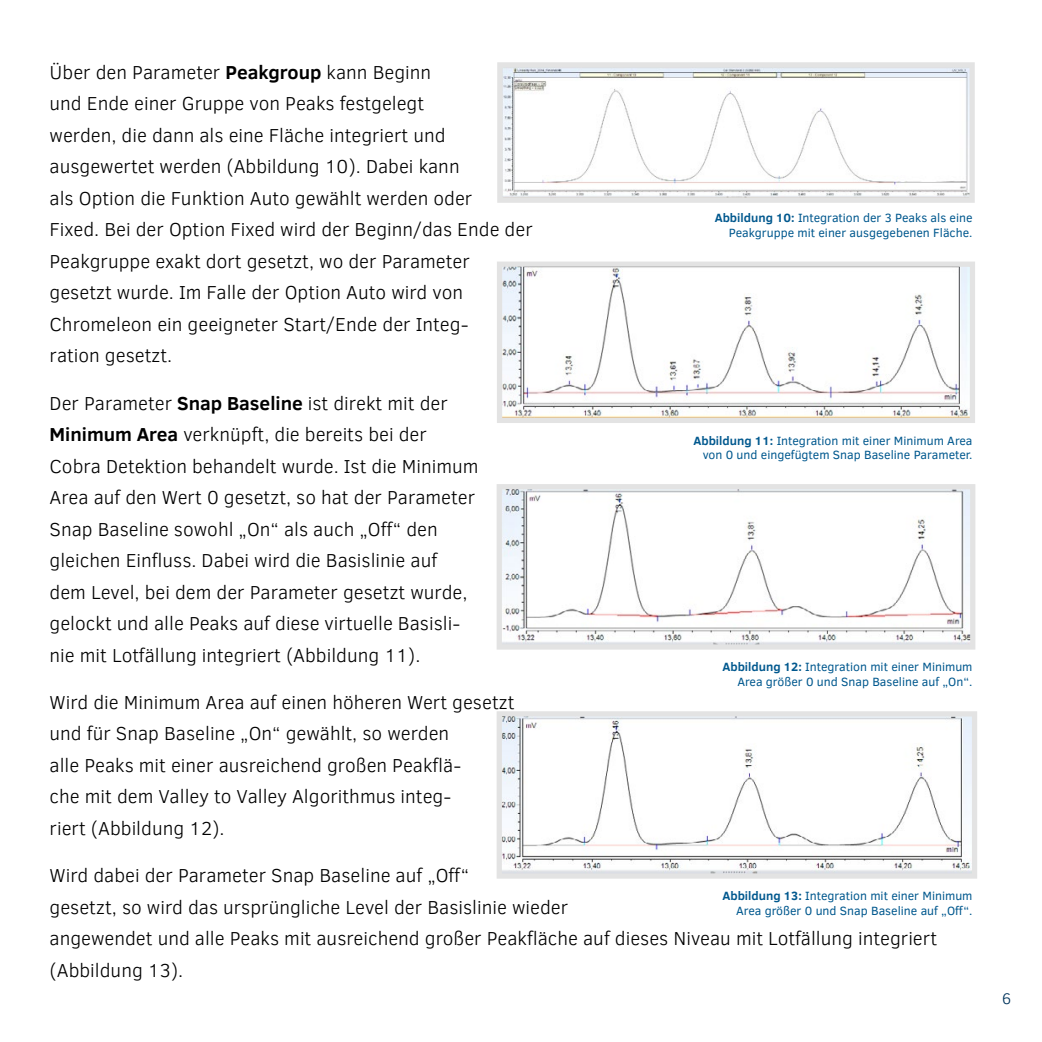
<style>
.page{position:relative;width:1042px;height:1042px;background:#fff}
.page>*{position:absolute;margin:0;border:0;box-sizing:border-box;transform-origin:0 0}
.t1{font:300 19.25px/31.5px "Clear Sans";color:#000}
.t2{font:300 15.75px "Clear Sans";color:#00345c}
.t3{font:12.25px/14.7px "Clear Sans";color:#00588e;text-align:right}
.s1{font-weight:700}
</style>
<div class="page">
<svg style="left:497px;top:62px;width:478px;height:141px"></svg>
<svg style="left:497px;top:261px;width:478px;height:162px"></svg>
<svg style="left:496px;top:484px;width:480px;height:166px"></svg>
<svg style="left:496px;top:711px;width:481px;height:168px"></svg>
<p class="t1" style="left:50px;top:56px;width:485px">Über den Parameter <span class="s1">Peakgroup</span> kann Beginn<br>und Ende einer Gruppe von Peaks festgelegt<br>werden, die dann als eine Fläche integriert und ausgewertet werden (Abbildung 10). Dabei kann<br>als Option die Funktion Auto gewählt werden oder<br>Fixed. Bei der Option Fixed wird der Beginn/das Ende der Peakgruppe exakt dort gesetzt, wo der Parameter gesetzt wurde. Im Falle der Option Auto wird von Chromeleon ein geeigneter Start/Ende der Integ-<br>ration gesetzt.</p>
<p class="t1" style="left:50px;top:387px;width:430px">Der Parameter <span class="s1">Snap Baseline</span> ist direkt mit der <span class="s1">Minimum Area</span> verknüpft, die bereits bei der Cobra Detektion behandelt wurde. Ist die Minimum Area auf den Wert 0 gesetzt, so hat der Parameter Snap Baseline sowohl „On“ als auch „Off“ den gleichen Einfluss. Dabei wird die Basislinie auf<br>dem Level, bei dem der Parameter gesetzt wurde, gelockt und alle Peaks auf diese virtuelle Basisli&shy;nie mit Lotfällung integriert (Abbildung 11).</p>
<p class="t1" style="left:50px;top:686px;width:466px">Wird die Minimum Area auf einen höheren Wert gesetzt und für Snap Baseline „On“ gewählt, so werden<br>alle Peaks mit einer ausreichend großen Peakflä-<br>che mit dem Valley to Valley Algorithmus integ-<br>riert (Abbildung 12).</p>
<p class="t1" style="left:50px;top:859px;width:889px">Wird dabei der Parameter Snap Baseline auf „Off“<br>gesetzt, so wird das ursprüngliche Level der Basislinie wieder<br>angewendet und alle Peaks mit ausreichend großer Peakfläche auf dieses Niveau mit Lotfällung integriert (Abbildung 13).</p>
<p class="t3" style="left:715px;top:210px;width:259px"><span class="s1">Abbildung 10:</span> Integration der 3 Peaks als eine<br>Peakgruppe mit einer ausgegebenen Fläche.</p>
<p class="t3" style="left:693px;top:433px;width:281px"><span class="s1">Abbildung 11:</span> Integration mit einer Minimum Area von 0 und eingefügtem Snap Baseline Parameter.</p>
<p class="t3" style="left:722px;top:659px;width:252px"><span class="s1">Abbildung 12:</span> Integration mit einer Minimum<br>Area größer 0 und Snap Baseline auf „On“.</p>
<p class="t3" style="left:722px;top:888px;width:252px"><span class="s1">Abbildung 13:</span> Integration mit einer Minimum<br>Area größer 0 und Snap Baseline auf „Off“.</p>
<p class="t2" style="left:1002px;top:988px;width:11px">6</p>
</div>
